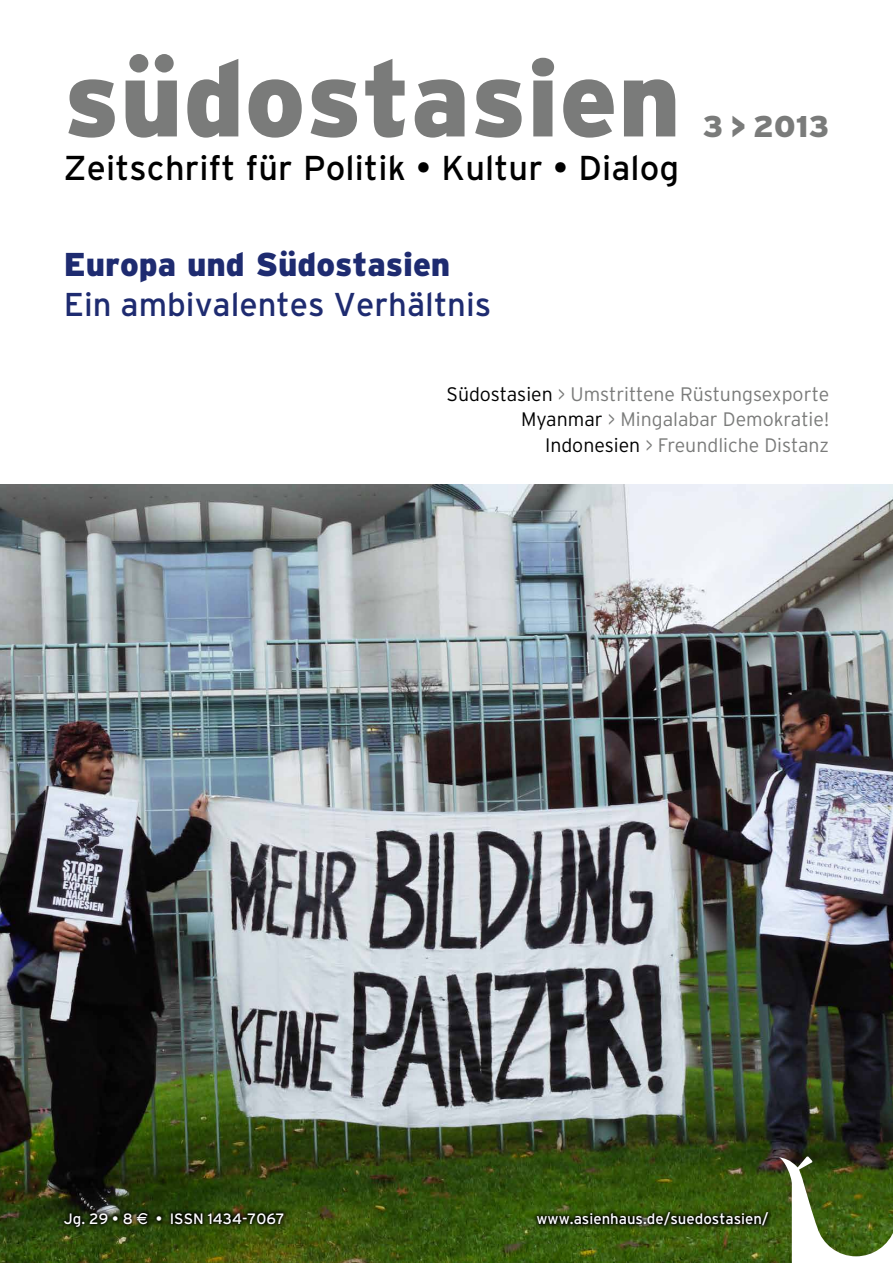
<style>
.page{position:relative;width:893px;height:1263px;background:#fff}
.page>*{position:absolute;margin:0;border:0;box-sizing:border-box;transform-origin:0 0}
.t1{font:900 106.5px "Interstate";letter-spacing:.005em;color:#7a7b7a}
.t2{font:34.5px "Interstate";letter-spacing:.005em;color:#000}
.t3{font:33px "Interstate";color:#1e2b70}
.t4{font:900 33px "Interstate";color:#1e2b70}
.t5{font:900 30px "Interstate";color:#7a7b7a}
.t6{font:300 19.5px/25.5px "Interstate";color:#7a7b7a;text-align:right}
.t7{font:15px "Interstate";color:#fff}
.s1{color:#000}
</style>
<div class="page">
<img style="left:0;top:485px;width:893px;height:778px">
<svg style="left:532px;top:1207px;width:241px;height:23px"></svg>
<svg style="left:59px;top:1208px;width:230px;height:24px"></svg>
<svg style="left:779px;top:1156px;width:114px;height:107px"></svg>
<svg style="left:137px;top:1213px;width:11px;height:11px"></svg>
<h1 class="t1" style="left:64px;top:38px;width:619px">südostasien</h1>
<h2 class="t2" style="left:64px;top:149px;width:617px">Zeitschrift für Politik • Kultur • Dialog</h2>
<h3 class="t4" style="left:64px;top:246px;width:388px">Europa und Südostasien</h3>
<h3 class="t3" style="left:64px;top:286px;width:429px">Ein ambivalentes Verhältnis</h3>
<h3 class="t5" style="left:702px;top:109px;width:128px">3 &gt; 2013</h3>
<p class="t6" style="left:446px;top:381px;width:384px"><span class="s1">Südostasien</span> &gt; Umstrittene Rüstungsexporte<br><span class="s1">Myanmar</span> &gt; Mingalabar Demokratie!<br><span class="s1">Indonesien</span> &gt; Freundliche Distanz</p>
<p class="t7" style="left:64px;top:1210px;width:71px">Jg. 29 • 8</p>
<p class="t7" style="left:156px;top:1210px;width:130px">• ISSN 1434-7067</p>
<p class="t7" style="left:536px;top:1210px;width:234px">www.asienhaus.de/suedostasien/</p>
</div>
